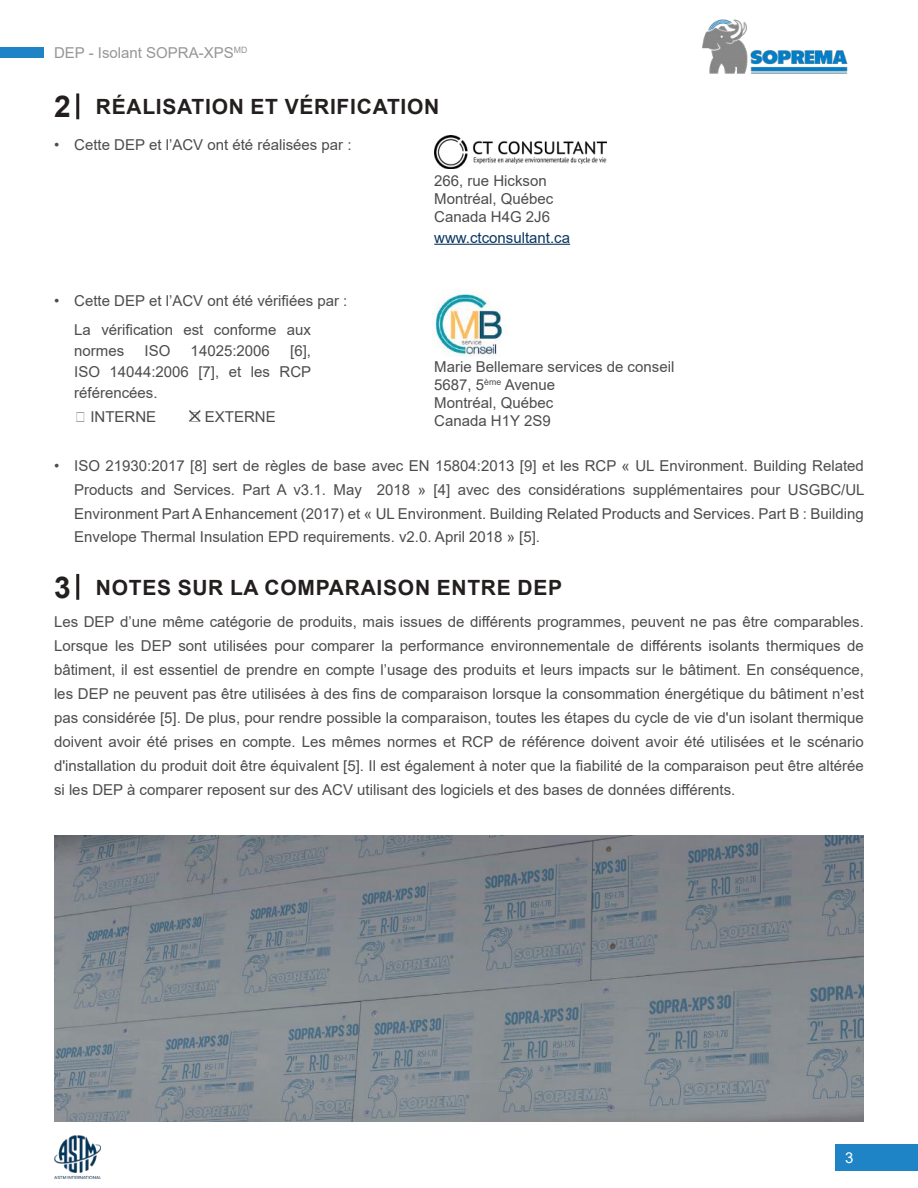
<style>
.page{position:relative;width:918px;height:1188px;background:#fff}
.page>*{position:absolute;margin:0;border:0;box-sizing:border-box;transform-origin:0 0}
.t1{font:700 30px "Arial";color:#241f1f}
.t2{font:700 21px "Arial";letter-spacing:.035em;color:#241f1f}
.t3{font:15px/24px "Arial";color:#4e4b4c;text-align:justify}
.t4{font:15px "Arial";color:#969698}
.t5{font:15px "Arial";color:#0a3660}
.t6{font:15px "Arial";color:#fff}
.s1{font-size:30px}
</style>
<div class="page">
<img style="left:54px;top:1136px;width:46px;height:43px">
<div style="left:0;top:47px;width:43px;height:11px;background:#1e84c6"></div>
<div style="left:836px;top:1144px;width:82px;height:27px;background:#1e84c6"></div>
<img style="left:702px;top:19px;width:146px;height:55px">
<hr style="left:76px;top:93px;width:3px;height:26px;background:#241f1f">
<hr style="left:76px;top:574px;width:3px;height:26px;background:#241f1f">
<img style="left:434px;top:135px;width:173px;height:34px">
<svg style="left:189px;top:410px;width:12px;height:12px"></svg>
<img style="left:54px;top:836px;width:810px;height:285px">
<hr style="left:434px;top:244px;width:136px;height:1px;background:#0a3660">
<img style="left:432px;top:289px;width:71px;height:67px">
<p class="t4" style="left:54px;top:42px;width:195px">DEP - Isolant SOPRA-XPS<sup>MD</sup></p>
<h2 class="t2" style="left:54px;top:92px;width:387px"><span class="s1">2</span> RÉALISATION ET VÉRIFICATION</h2>
<p class="t3" style="left:54px;top:133px;width:299px">• Cette DEP et l’ACV ont été réalisées par :</p>
<p class="t3" style="left:74px;top:286px;width:275px;line-height:29.7px;text-indent:-20px">• Cette DEP et l’ACV ont été vérifiées par :<br>La vérification est conforme aux</p>
<p class="t3" style="left:74px;top:339px;width:52px">normes</p>
<p class="t3" style="left:145px;top:339px;width:27px">ISO</p>
<p class="t3" style="left:191px;top:339px;width:81px">14025:2006</p>
<p class="t3" style="left:74px;top:341px;width:239px;line-height:21px;text-indent:216px">[6], ISO 14044:2006 [7], et les RCP référencées.</p>
<p class="t3" style="left:75px;top:405px;width:83px">☐ INTERNE</p>
<p class="t3" style="left:190px;top:405px;width:88px">☒ EXTERNE</p>
<p class="t3" style="left:434px;top:171px;width:121px;line-height:18px;text-align:left">266, rue Hickson<br>Montréal, Québec<br>Canada H4G 2J6</p>
<p class="t5" style="left:434px;top:227px;width:137px">www.ctconsultant.ca</p>
<p class="t3" style="left:434px;top:358px;width:242px;line-height:18px;text-align:left">Marie Bellemare services de conseil<br>5687, 5<sup>ème</sup> Avenue<br>Montréal, Québec<br>Canada H1Y 2S9</p>
<p class="t3" style="left:74px;top:454px;width:792px;text-indent:-20px">• ISO 21930:2017 [8] sert de règles de base avec EN 15804:2013 [9] et les RCP « UL Environment. Building Related Products and Services. Part A v3.1. May 2018 » [4] avec des considérations supplémentaires pour USGBC/UL Environment Part A Enhancement (2017) et « UL Environment. Building Related Products and Services. Part B : Building</p>
<p class="t3" style="left:74px;top:524px;width:467px">Envelope Thermal Insulation EPD requirements. v2.0. April 2018 » [5].</p>
<h1 class="t1" style="left:54px;top:566px;width:18px">3</h1>
<h2 class="t2" style="left:96px;top:572px;width:468px">NOTES SUR LA COMPARAISON ENTRE DEP</h2>
<p class="t3" style="left:54px;top:610px;width:811px">Les DEP d’une même catégorie de produits, mais issues de différents programmes, peuvent ne pas être comparables.<br>Lorsque les DEP sont utilisées pour comparer la performance environnementale de différents isolants thermiques de bâtiment, il est essentiel de prendre en compte l’usage des produits et leurs impacts sur le bâtiment. En conséquence, les DEP ne peuvent pas être utilisées à des fins de comparaison lorsque la consommation énergétique du bâtiment n’est pas considérée [5]. De plus, pour rendre possible la comparaison, toutes les étapes du cycle de vie d'un isolant thermique doivent avoir été prises en compte. Les mêmes normes et RCP de référence doivent avoir été utilisées et le scénario d'installation du produit doit être équivalent [5]. Il est également à noter que la fiabilité de la comparaison peut être altérée si les DEP à comparer reposent sur des ACV utilisant des logiciels et des bases de données différents.</p>
<p class="t6" style="left:845px;top:1147px;width:10px">3</p>
</div>
